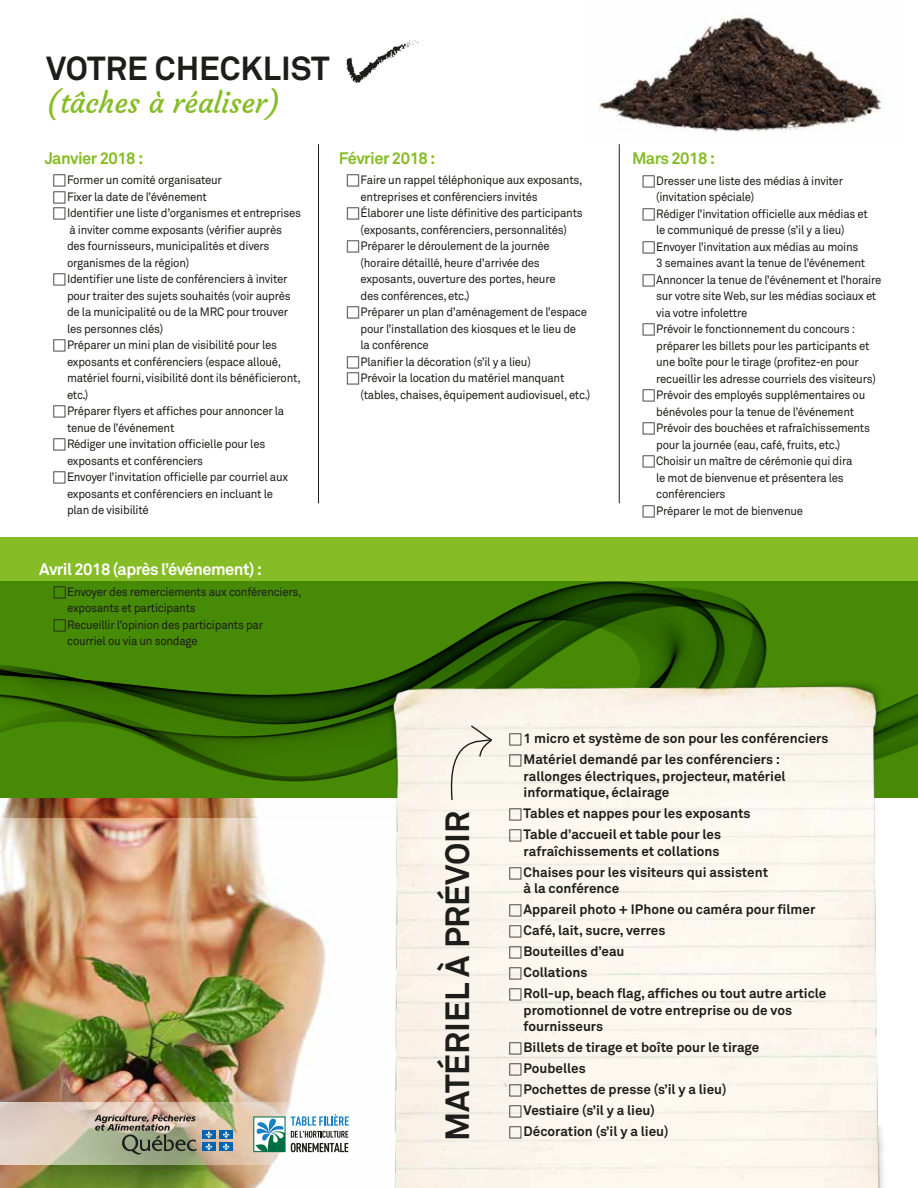
<style>
.page{position:relative;width:918px;height:1188px;background:#fff}
.page>*{position:absolute;margin:0;border:0;box-sizing:border-box;transform-origin:0 0}
.t1{font:700 33.3px "Akkurat Pro";color:#1d1d1b}
.t2{font:700 33px "Akkurat Pro";color:#1d1d1b}
.t3{font:28.5px "Courgette";color:#86bc25}
.t4{font:700 16.5px "Akkurat Pro";letter-spacing:-.035em;color:#86bc25}
.t5{font:700 16.5px "Akkurat Pro";letter-spacing:-.035em;color:#fff}
.t6{font:700 13.5px/21px "Akkurat Pro";color:#1d1d1b}
.t7{font:12px/16.5px "Akkurat Pro";letter-spacing:-.02em;color:#1d1d1b;scale:.95 1}
</style>
<div class="page">
<img style="left:0;top:818px;width:326px;height:370px">
<svg style="left:0;top:537px;width:918px;height:260px;background:#649e15"></svg>
<svg style="left:0;top:619px;width:918px;height:199px;background:#467a0d"></svg>
<img style="left:351px;top:650px;width:567px;height:538px">
<svg style="left:447px;top:724px;width:46px;height:77px;background:#ede9e0"></svg>
<svg style="left:346px;top:40px;width:73px;height:44px"></svg>
<hr style="left:318px;top:144px;width:1px;height:359px;background:#1d1d1b">
<hr style="left:619px;top:144px;width:1px;height:359px;background:#1d1d1b">
<img style="left:598px;top:14px;width:286px;height:119px">
<svg style="left:1px;top:1103px;width:385px;height:61px"></svg>
<svg style="left:94px;top:1114px;width:103px;height:41px;background:#93937d"></svg>
<div style="left:202px;top:1131px;width:14px;height:8px;background:#0063af"></div>
<div style="left:219px;top:1131px;width:14px;height:8px;background:#0063af"></div>
<div style="left:202px;top:1143px;width:14px;height:8px;background:#0063af"></div>
<svg style="left:205px;top:1131px;width:7px;height:19px"></svg>
<div style="left:219px;top:1143px;width:14px;height:8px;background:#0063af"></div>
<svg style="left:223px;top:1131px;width:7px;height:19px"></svg>
<div style="left:254px;top:1117px;width:31px;height:34px;background:#fff"></div>
<svg style="left:255px;top:1119px;width:29px;height:31px"></svg>
<div style="left:253px;top:1116px;width:33px;height:36px;border:1px solid #006e45"></div>
<svg style="left:291px;top:1114px;width:58px;height:38px"></svg>
<svg style="left:509px;top:734px;width:12px;height:12px"></svg>
<svg style="left:509px;top:755px;width:12px;height:12px"></svg>
<svg style="left:509px;top:809px;width:12px;height:12px"></svg>
<svg style="left:509px;top:830px;width:12px;height:12px"></svg>
<svg style="left:509px;top:867px;width:12px;height:12px"></svg>
<svg style="left:509px;top:905px;width:12px;height:12px"></svg>
<svg style="left:509px;top:926px;width:12px;height:12px"></svg>
<svg style="left:509px;top:947px;width:12px;height:12px"></svg>
<svg style="left:509px;top:968px;width:12px;height:12px"></svg>
<svg style="left:509px;top:989px;width:12px;height:12px"></svg>
<svg style="left:509px;top:1043px;width:12px;height:12px"></svg>
<svg style="left:509px;top:1064px;width:12px;height:12px"></svg>
<svg style="left:509px;top:1085px;width:12px;height:12px"></svg>
<svg style="left:509px;top:1106px;width:12px;height:12px"></svg>
<svg style="left:509px;top:1127px;width:12px;height:12px"></svg>
<svg style="left:54px;top:586px;width:12px;height:12px"></svg>
<svg style="left:54px;top:619px;width:12px;height:12px"></svg>
<h2 class="t2" style="left:46px;top:48px;width:285px">VOTRE CHECKLIST</h2>
<h3 class="t3" style="left:46px;top:85px;width:236px">(tâches à réaliser)</h3>
<h3 class="t4" style="left:45px;top:148px;width:100px">Janvier 2018 :</h3>
<h3 class="t4" style="left:339px;top:148px;width:98px">Février 2018 :</h3>
<p class="t7" style="left:67px;top:172px;width:248px">Former un comité organisateur<br>Fixer la date de l’événement<br>Identifier une liste d’organismes et entreprises à inviter comme exposants (vérifier auprès<br>des fournisseurs, municipalités et divers organismes de la région)<br>Identifier une liste de conférenciers à inviter pour traiter des sujets souhaités (voir auprès de la municipalité ou de la MRC pour trouver les personnes clés)<br>Préparer un mini plan de visibilité pour les exposants et conférenciers (espace alloué, matériel fourni, visibilité dont ils bénéficieront, etc.)<br>Préparer flyers et affiches pour annoncer la tenue de l’événement<br>Rédiger une invitation officielle pour les exposants et conférenciers<br>Envoyer l’invitation officielle par courriel aux exposants et conférenciers en incluant le<br>plan de visibilité</p>
<h3 class="t5" style="left:39px;top:559px;width:224px">Avril 2018 (après l’événement) :</h3>
<p class="t7" style="left:67px;top:584px;width:248px">Envoyer des remerciements aux conférenciers, exposants et participants<br>Recueillir l’opinion des participants par courriel ou via un sondage</p>
<p class="t7" style="left:361px;top:172px;width:243px">Faire un rappel téléphonique aux exposants, entreprises et conférenciers invités<br>Élaborer une liste définitive des participants (exposants, conférenciers, personnalités)<br>Préparer le déroulement de la journée (horaire détaillé, heure d’arrivée des exposants, ouverture des portes, heure<br>des conférences, etc.)<br>Préparer un plan d’aménagement de l’espace pour l’installation des kiosques et le lieu de<br>la conférence<br>Planifier la décoration (s’il y a lieu)<br>Prévoir la location du matériel manquant (tables, chaises, équipement audiovisuel, etc.)</p>
<h3 class="t4" style="left:632px;top:148px;width:85px">Mars 2018 :</h3>
<p class="t7" style="left:656px;top:172px;width:239px">Dresser une liste des médias à inviter (invitation spéciale)<br>Rédiger l’invitation officielle aux médias et<br>le communiqué de presse (s’il y a lieu)<br>Envoyer l’invitation aux médias au moins<br>3 semaines avant la tenue de l’événement Annoncer la tenue de l’événement et l’horaire sur votre site Web, sur les médias sociaux et via votre infolettre<br>Prévoir le fonctionnement du concours : préparer les billets pour les participants et une boîte pour le tirage (profitez-en pour recueillir les adresse courriels des visiteurs)<br>Prévoir des employés supplémentaires ou bénévoles pour la tenue de l’événement Prévoir des bouchées et rafraîchissements pour la journée (eau, café, fruits, etc.)<br>Choisir un maître de cérémonie qui dira<br>le mot de bienvenue et présentera les conférenciers<br>Préparer le mot de bienvenue</p>
<h1 class="t1" style="left:437px;top:1141px;width:332px;rotate:-90deg">MATÉRIEL À PRÉVOIR</h1>
<p class="t6" style="left:524px;top:728px;width:306px">1 micro et système de son pour les conférenciers<br>Matériel demandé par les conférenciers :</p>
<p class="t6" style="left:524px;top:768px;width:264px;line-height:16.5px">rallonges électriques, projecteur, matériel informatique, éclairage</p>
<p class="t6" style="left:524px;top:803px;width:228px">Tables et nappes pour les exposants<br>Table d’accueil et table pour les</p>
<p class="t6" style="left:524px;top:840px;width:246px">rafraîchissements et collations<br>Chaises pour les visiteurs qui assistent</p>
<p class="t6" style="left:524px;top:878px;width:304px">à la conférence<br>Appareil photo + IPhone ou caméra pour filmer<br>Café, lait, sucre, verres<br>Bouteilles d’eau<br>Collations<br>Roll-up, beach flag, affiches ou tout autre article</p>
<p class="t6" style="left:524px;top:1002px;width:270px;line-height:16.5px">promotionnel de votre entreprise ou de vos fournisseurs</p>
<p class="t6" style="left:524px;top:1037px;width:237px">Billets de tirage et boîte pour le tirage<br>Poubelles<br>Pochettes de presse (s’il y a lieu)<br>Vestiaire (s’il y a lieu)<br>Décoration (s’il y a lieu)</p>
</div>
